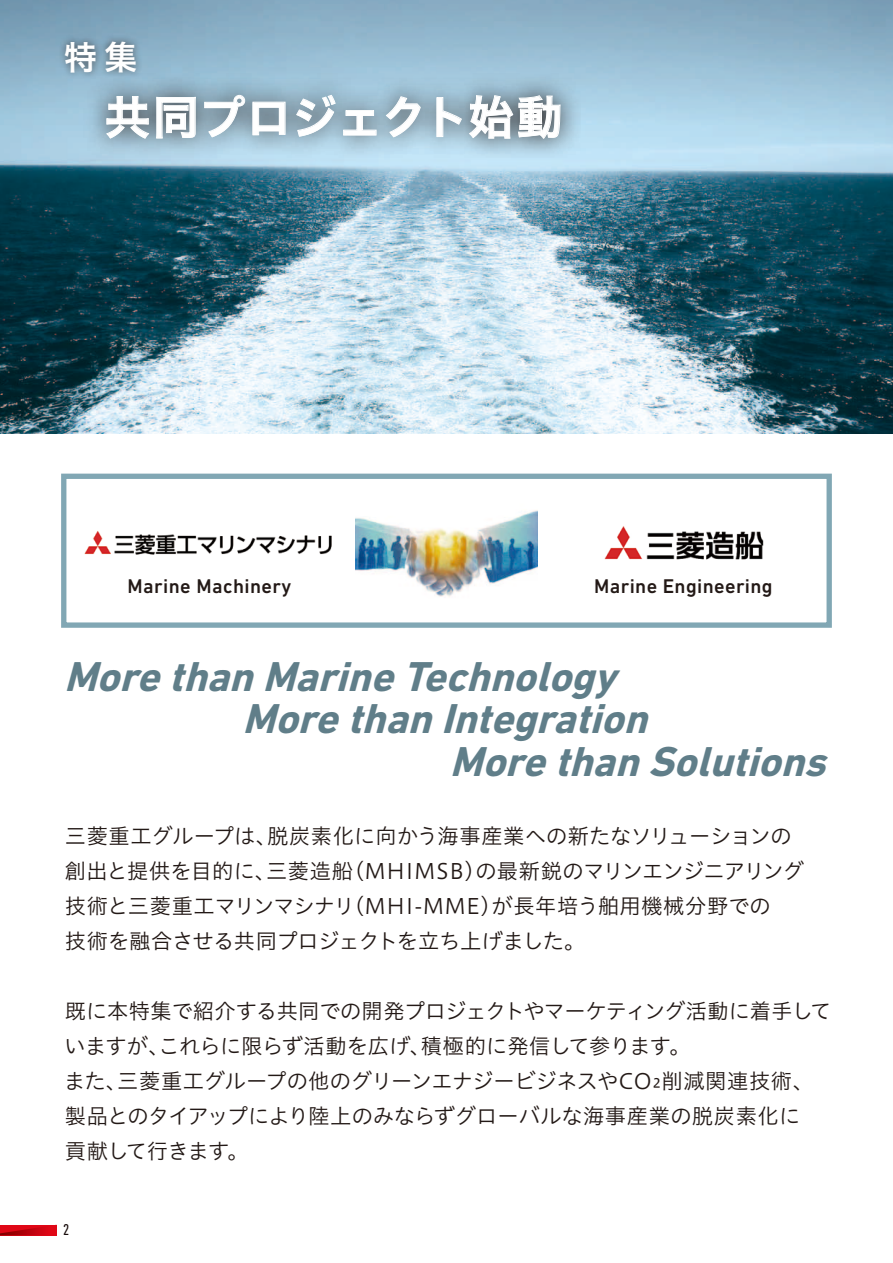
<style>
.page{position:relative;width:893px;height:1263px;background:#fff}
.page>*{position:absolute;margin:0;border:0;box-sizing:border-box;transform-origin:0 0}
.t1{font:46.8px "Hiragino UD Sans Std W6";letter-spacing:-.025em;color:#fff}
.t2{font:italic 700 42.45px "DIN Next LT Pro";color:#607e89}
.t3{font:33.6px "Hiragino UD Sans Std W6";color:#fff}
.t4{font:21.3px/35.1px "Hiragino UD Sans Std W3";letter-spacing:-.01em;color:#231916}
.t5{font:500 20.25px "DIN Next LT Pro";letter-spacing:.02em;color:#231916}
.t6{font:condensed 15.9px "DIN Next LT Pro";color:#180c0b}
</style>
<div class="page">
<img style="left:0;top:0;width:893px;height:434px">
<svg style="left:0;top:1225px;width:57px;height:10px"></svg>
<div style="left:56px;top:33px;width:86px;height:46px;background:#231916;opacity:.6"></div>
<svg style="left:81px;top:70px;width:499px;height:88px;background:#a1c2d5"></svg>
<svg style="left:105px;top:96px;width:45px;height:43px;background:#90a1ac"></svg>
<svg style="left:156px;top:96px;width:40px;height:43px;background:#94a1aa"></svg>
<svg style="left:204px;top:95px;width:42px;height:43px;background:#97aebb"></svg>
<svg style="left:252px;top:101px;width:34px;height:35px"></svg>
<svg style="left:296px;top:94px;width:40px;height:43px;background:#9db4c1"></svg>
<svg style="left:343px;top:110px;width:34px;height:26px"></svg>
<svg style="left:385px;top:96px;width:36px;height:42px;background:#9db4c1"></svg>
<svg style="left:436px;top:97px;width:26px;height:40px"></svg>
<svg style="left:468px;top:95px;width:93px;height:45px;background:#929fa7"></svg>
<div style="left:61px;top:474px;width:771px;height:154px;border:5px solid #81a7b4"></div>
<img style="left:355px;top:510px;width:183px;height:87px">
<img style="left:84px;top:531px;width:248px;height:24px">
<img style="left:604px;top:526px;width:160px;height:34px">
<h3 class="t3" style="left:64px;top:31px;width:75px">特集</h3>
<h1 class="t1" style="left:104px;top:81px;width:460px">共同プロジェクト始動</h1>
<p class="t5" style="left:128px;top:574px;width:165px">Marine Machinery</p>
<p class="t5" style="left:594px;top:574px;width:180px">Marine Engineering</p>
<h2 class="t2" style="left:64px;top:651px;width:566px">MorethanMarineTechnology</h2>
<h2 class="t2" style="left:243px;top:694px;width:419px">MorethanIntegration</h2>
<h2 class="t2" style="left:450px;top:736px;width:390px">MorethanSolutions</h2>
<p class="t4" style="left:65px;top:817px;width:741px">三菱重⼯グループは、脱炭素化に向かう海事産業への新たなソリューションの創出と提供を⽬的に、三菱造船（MHIMSB）の最新鋭のマリンエンジニアリング技術と三菱重工マリンマシナリ（MHI-MME）が⻑年培う舶⽤機械分野での<br>技術を融合させる共同プロジェクトを⽴ち上げました。</p>
<p class="t4" style="left:64px;top:992px;width:769px">既に本特集で紹介する共同での開発プロジェクトやマーケティング活動に着⼿していますが、これらに限らず活動を広げ、積極的に発信して参ります。<br>また、三菱重⼯グループの他のグリーンエナジービジネスやCO²削減関連技術、製品とのタイアップにより陸上のみならずグローバルな海事産業の脱炭素化に<br>貢献して⾏きます。</p>
<p class="t6" style="left:63px;top:1221px;width:8px">2</p>
</div>
